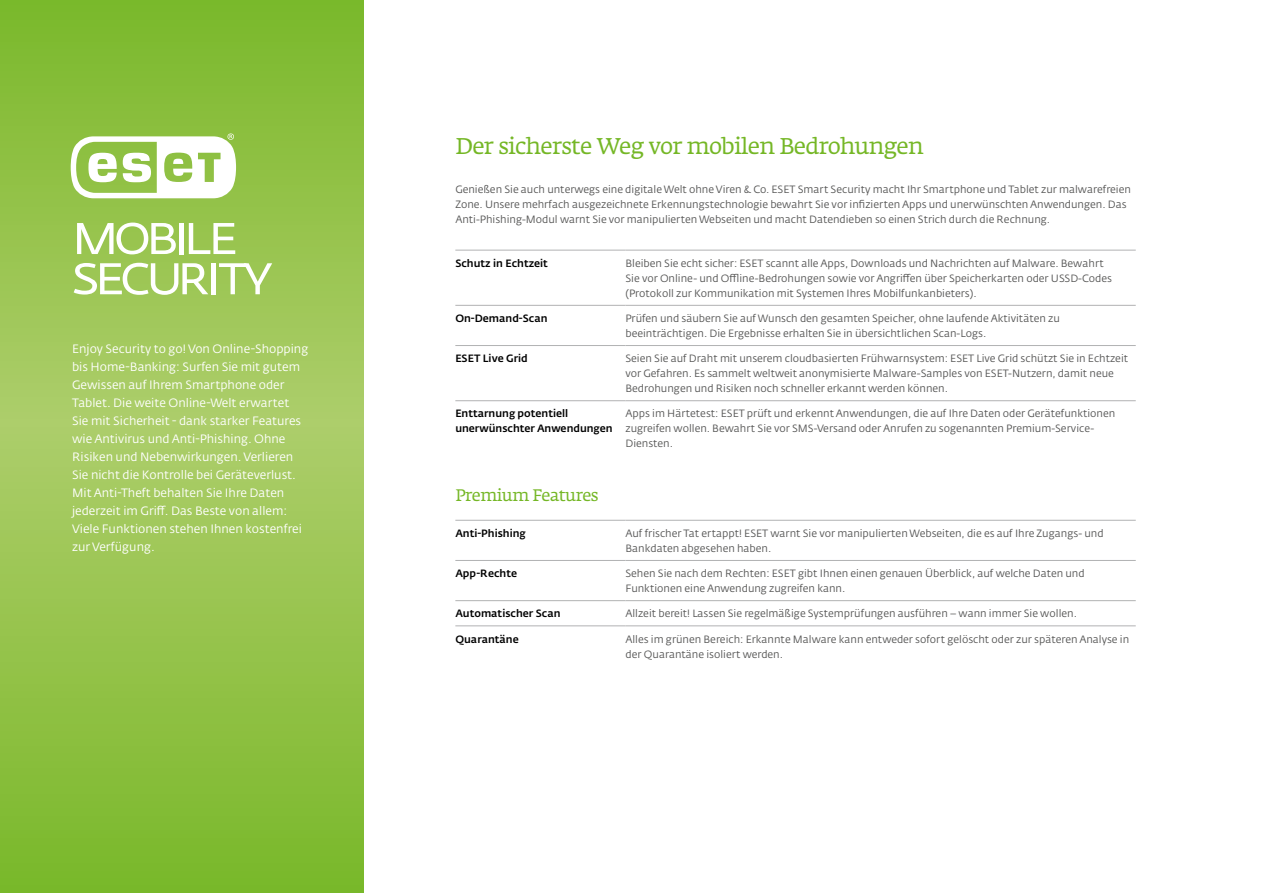
<style>
.page{position:relative;width:1263px;height:893px;background:#fff}
.page>*{position:absolute;margin:0;border:0;box-sizing:border-box;transform-origin:0 0}
.t1{font:22.5px "Fedra Serif A Std";letter-spacing:-.03em;color:#75b726}
.t2{font:16.5px "Fedra Serif A Std";letter-spacing:-.03em;color:#75b726}
.t3{font:12px/18px "Fedra Sans Alt Pro";color:#fff}
.t4{font:10.5px/15px "Fedra Sans Alt Pro";color:#565655}
.t5{font:500 10.5px/15px "Fedra Sans Alt Pro";color:#000}
</style>
<div class="page">
<svg style="left:0;top:0;width:364px;height:893px;background:#93c24a"></svg>
<hr style="left:455px;top:250px;width:170px;height:1px;background:#b1b2b3">
<hr style="left:625px;top:250px;width:511px;height:1px;background:#b1b2b3">
<hr style="left:455px;top:305px;width:170px;height:1px;background:#b1b2b3">
<hr style="left:625px;top:305px;width:511px;height:1px;background:#b1b2b3">
<hr style="left:455px;top:345px;width:170px;height:1px;background:#b1b2b3">
<hr style="left:625px;top:345px;width:511px;height:1px;background:#b1b2b3">
<hr style="left:455px;top:400px;width:170px;height:1px;background:#b1b2b3">
<hr style="left:625px;top:400px;width:511px;height:1px;background:#b1b2b3">
<hr style="left:455px;top:520px;width:170px;height:1px;background:#b1b2b3">
<hr style="left:625px;top:520px;width:511px;height:1px;background:#b1b2b3">
<hr style="left:455px;top:560px;width:170px;height:1px;background:#b1b2b3">
<hr style="left:625px;top:560px;width:511px;height:1px;background:#b1b2b3">
<hr style="left:455px;top:626px;width:170px;height:1px;background:#b1b2b3">
<hr style="left:625px;top:626px;width:511px;height:1px;background:#b1b2b3">
<hr style="left:455px;top:600px;width:170px;height:1px;background:#b1b2b3">
<hr style="left:625px;top:600px;width:511px;height:1px;background:#b1b2b3">
<svg style="left:77px;top:223px;width:99px;height:31px"></svg>
<div style="left:179px;top:223px;width:5px;height:31px;background:#fff"></div>
<svg style="left:189px;top:223px;width:46px;height:31px"></svg>
<svg style="left:74px;top:263px;width:134px;height:32px"></svg>
<div style="left:211px;top:263px;width:5px;height:31px;background:#fff"></div>
<svg style="left:219px;top:263px;width:53px;height:31px"></svg>
<svg style="left:71px;top:134px;width:165px;height:64px"></svg>
<p class="t3" style="left:72px;top:340px;width:238px">Enjoy Security to go! Von Online-Shopping bis Home-Banking: Surfen Sie mit gutem Gewissen auf Ihrem Smartphone oder Tablet. Die weite Online-Welt erwartet Sie mit Sicherheit - dank starker Features wie Antivirus und Anti-Phishing. Ohne Risiken und Nebenwirkungen. Verlieren Sie nicht die Kontrolle bei Geräteverlust.<br>Mit Anti-Theft behalten Sie Ihre Daten jederzeit im Griff. Das Beste von allem:<br>Viele Funktionen stehen Ihnen kostenfrei zur Verfügung.</p>
<h1 class="t1" style="left:455px;top:132px;width:470px">Der sicherste Weg vor mobilen Bedrohungen</h1>
<p class="t4" style="left:455px;top:181px;width:677px">Genießen Sie auch unterwegs eine digitale Welt ohne Viren &amp; Co. ESET Smart Security macht Ihr Smartphone und Tablet zur malwarefreien<br>Zone. Unsere mehrfach ausgezeichnete Erkennungstechnologie bewahrt Sie vor infizierten Apps und unerwünschten Anwendungen. Das<br>Anti-Phishing-Modul warnt Sie vor manipulierten Webseiten und macht Datendieben so einen Strich durch die Rechnung.</p>
<p class="t5" style="left:455px;top:256px;width:94px">Schutz in Echtzeit</p>
<p class="t4" style="left:625px;top:256px;width:488px">Bleiben Sie echt sicher: ESET scannt alle Apps, Downloads und Nachrichten auf Malware. Bewahrt<br>Sie vor Online- und Offline-Bedrohungen sowie vor Angriffen über Speicherkarten oder USSD-Codes (Protokoll zur Kommunikation mit Systemen Ihres Mobilfunkanbieters).</p>
<p class="t5" style="left:455px;top:311px;width:94px">On-Demand-Scan</p>
<p class="t4" style="left:625px;top:311px;width:436px">Prüfen und säubern Sie auf Wunsch den gesamten Speicher, ohne laufende Aktivitäten zu beeinträchtigen. Die Ergebnisse erhalten Sie in übersichtlichen Scan-Logs.</p>
<p class="t5" style="left:455px;top:351px;width:74px">ESET Live Grid</p>
<p class="t4" style="left:625px;top:351px;width:504px">Seien Sie auf Draht mit unserem cloudbasierten Frühwarnsystem: ESET Live Grid schützt Sie in Echtzeit vor Gefahren. Es sammelt weltweit anonymisierte Malware-Samples von ESET-Nutzern, damit neue<br>Bedrohungen und Risiken noch schneller erkannt werden können.</p>
<p class="t5" style="left:455px;top:406px;width:159px">Enttarnung potentiell unerwünschter Anwendungen</p>
<p class="t4" style="left:625px;top:406px;width:491px">Apps im Härtetest: ESET prüft und erkennt Anwendungen, die auf Ihre Daten oder Gerätefunktionen zugreifen wollen. Bewahrt Sie vor SMS-Versand oder Anrufen zu sogenannten Premium-Service-<br>Diensten.</p>
<h2 class="t2" style="left:455px;top:485px;width:145px">Premium Features</h2>
<p class="t5" style="left:455px;top:526px;width:72px">Anti-Phishing</p>
<p class="t4" style="left:625px;top:526px;width:480px">Auf frischer Tat ertappt! ESET warnt Sie vor manipulierten Webseiten, die es auf Ihre Zugangs- und<br>Bankdaten abgesehen haben.</p>
<p class="t5" style="left:455px;top:566px;width:63px">App-Rechte</p>
<p class="t4" style="left:625px;top:566px;width:461px">Sehen Sie nach dem Rechten: ESET gibt Ihnen einen genauen Überblick, auf welche Daten und<br>Funktionen eine Anwendung zugreifen kann.</p>
<p class="t5" style="left:455px;top:606px;width:107px">Automatischer Scan</p>
<p class="t4" style="left:625px;top:606px;width:453px">Allzeit bereit! Lassen Sie regelmäßige Systemprüfungen ausführen – wann immer Sie wollen.</p>
<p class="t5" style="left:455px;top:631px;width:65px">Quarantäne</p>
<p class="t4" style="left:625px;top:631px;width:505px">Alles im grünen Bereich: Erkannte Malware kann entweder sofort gelöscht oder zur späteren Analyse in der Quarantäne isoliert werden.</p>
</div>
